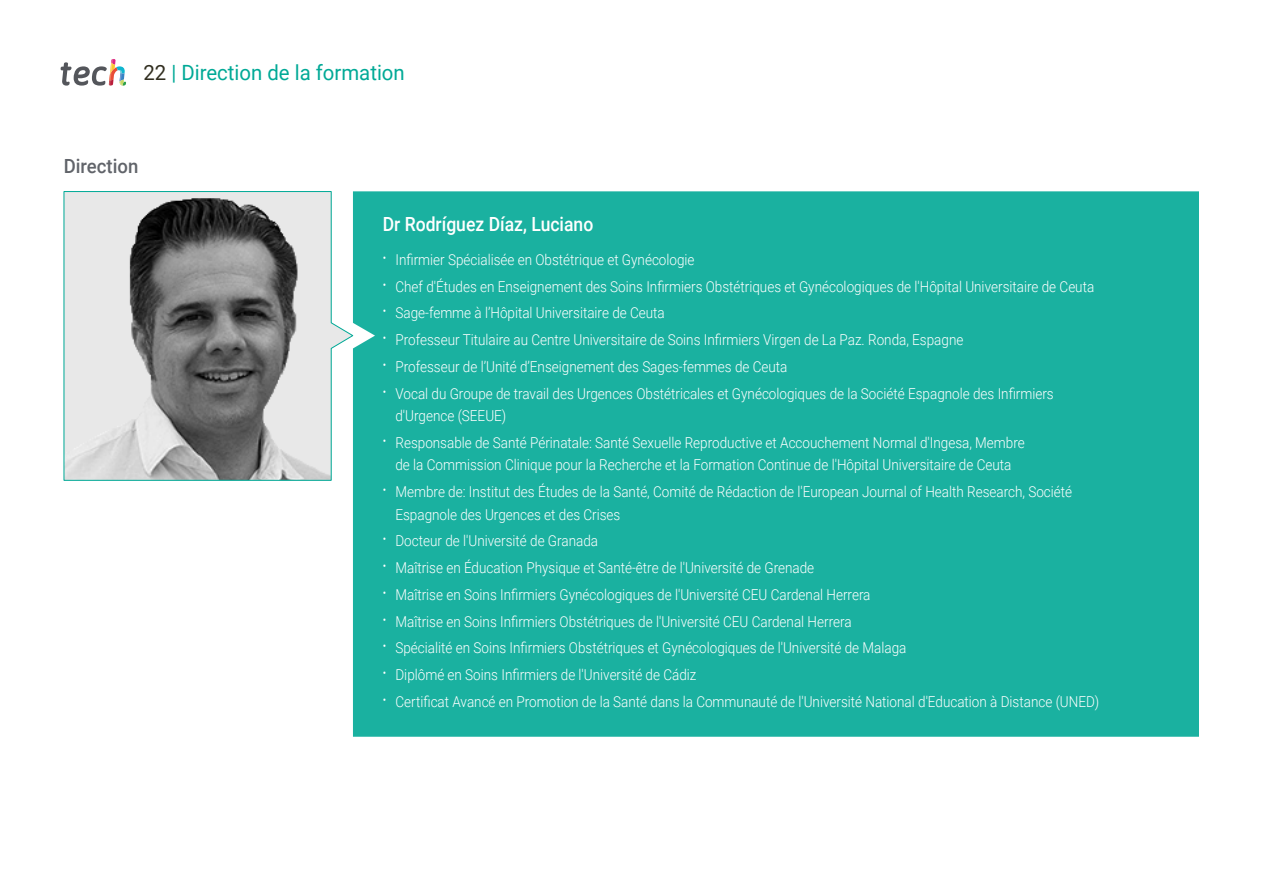
<style>
.page{position:relative;width:1263px;height:893px;background:#fff}
.page>*{position:absolute;margin:0;border:0;box-sizing:border-box;transform-origin:0 0}
.t1{font:21px "Roboto";color:#00a996}
.t2{font:500 19.5px "Roboto";color:#fff;scale:.9 1}
.t3{font:500 19.5px "Roboto";color:#61646a;scale:.95 1}
.t4{font:300 15px/22.5px "Roboto";color:#fff;scale:.9 1}
.s1{color:#312e20}
</style>
<div class="page">
<svg style="left:61px;top:59px;width:65px;height:27px"></svg>
<div style="left:353px;top:191px;width:846px;height:546px;background:#1ab1a0"></div>
<svg style="left:64px;top:191px;width:289px;height:290px;background:#aaacac"></svg>
<h1 class="t1" style="left:144px;top:57px;width:263px"><span class="s1">22</span> | Direction de la formation</h1>
<h2 class="t3" style="left:64px;top:153px;width:80px">Direction</h2>
<h2 class="t2" style="left:383px;top:210px;width:236px">Dr Rodríguez Díaz, Luciano</h2>
<p class="t4" style="left:383px;top:248px;width:348px"><sup>•</sup> Infirmier Spécialisée en Obstétrique et Gynécologie</p>
<p class="t4" style="left:383px;top:274px;width:792px"><sup>•</sup> Chef d'Études en Enseignement des Soins Infirmiers Obstétriques et Gynécologiques de l'Hôpital Universitaire de Ceuta</p>
<p class="t4" style="left:383px;top:301px;width:315px"><sup>•</sup> Sage-femme à l’Hôpital Universitaire de Ceuta</p>
<p class="t4" style="left:383px;top:328px;width:647px"><sup>•</sup> Professeur Titulaire au Centre Universitaire de Soins Infirmiers Virgen de La Paz. Ronda, Espagne</p>
<p class="t4" style="left:383px;top:355px;width:451px"><sup>•</sup> Professeur de l’Unité d’Enseignement des Sages-femmes de Ceuta</p>
<p class="t4" style="left:395px;top:382px;width:733px;text-indent:-13px"><sup>•</sup> Vocal du Groupe de travail des Urgences Obstétricales et Gynécologiques de la Société Espagnole des Infirmiers d'Urgence (SEEUE)</p>
<p class="t4" style="left:383px;top:431px;width:715px;text-align:center"><sup>•</sup> Responsable de Santé Périnatale: Santé Sexuelle Reproductive et Accouchement Normal d'Ingesa, Membre de la Commission Clinique pour la Recherche et la Formation Continue de l'Hôpital Universitaire de Ceuta</p>
<p class="t4" style="left:395px;top:480px;width:753px;text-indent:-13px"><sup>•</sup> Membre de: Institut des Études de la Santé, Comité de Rédaction de l'European Journal of Health Research, Société<br>Espagnole des Urgences et des Crises</p>
<p class="t4" style="left:383px;top:529px;width:241px"><sup>•</sup> Docteur de l'Université de Granada</p>
<p class="t4" style="left:383px;top:556px;width:481px"><sup>•</sup> Maîtrise en Éducation Physique et Santé-être de l'Université de Grenade</p>
<p class="t4" style="left:383px;top:583px;width:543px"><sup>•</sup> Maîtrise en Soins Infirmiers Gynécologiques de l'Université CEU Cardenal Herrera</p>
<p class="t4" style="left:383px;top:610px;width:522px"><sup>•</sup> Maîtrise en Soins Infirmiers Obstétriques de l'Université CEU Cardenal Herrera</p>
<p class="t4" style="left:383px;top:636px;width:583px"><sup>•</sup> Spécialité en Soins Infirmiers Obstétriques et Gynécologiques de l'Université de Malaga</p>
<p class="t4" style="left:383px;top:663px;width:350px"><sup>•</sup> Diplômé en Soins Infirmiers de l'Université de Cádiz</p>
<p class="t4" style="left:383px;top:690px;width:798px"><sup>•</sup> Certificat Avancé en Promotion de la Santé dans la Communauté de l'Université National d'Education à Distance (UNED)</p>
</div>
